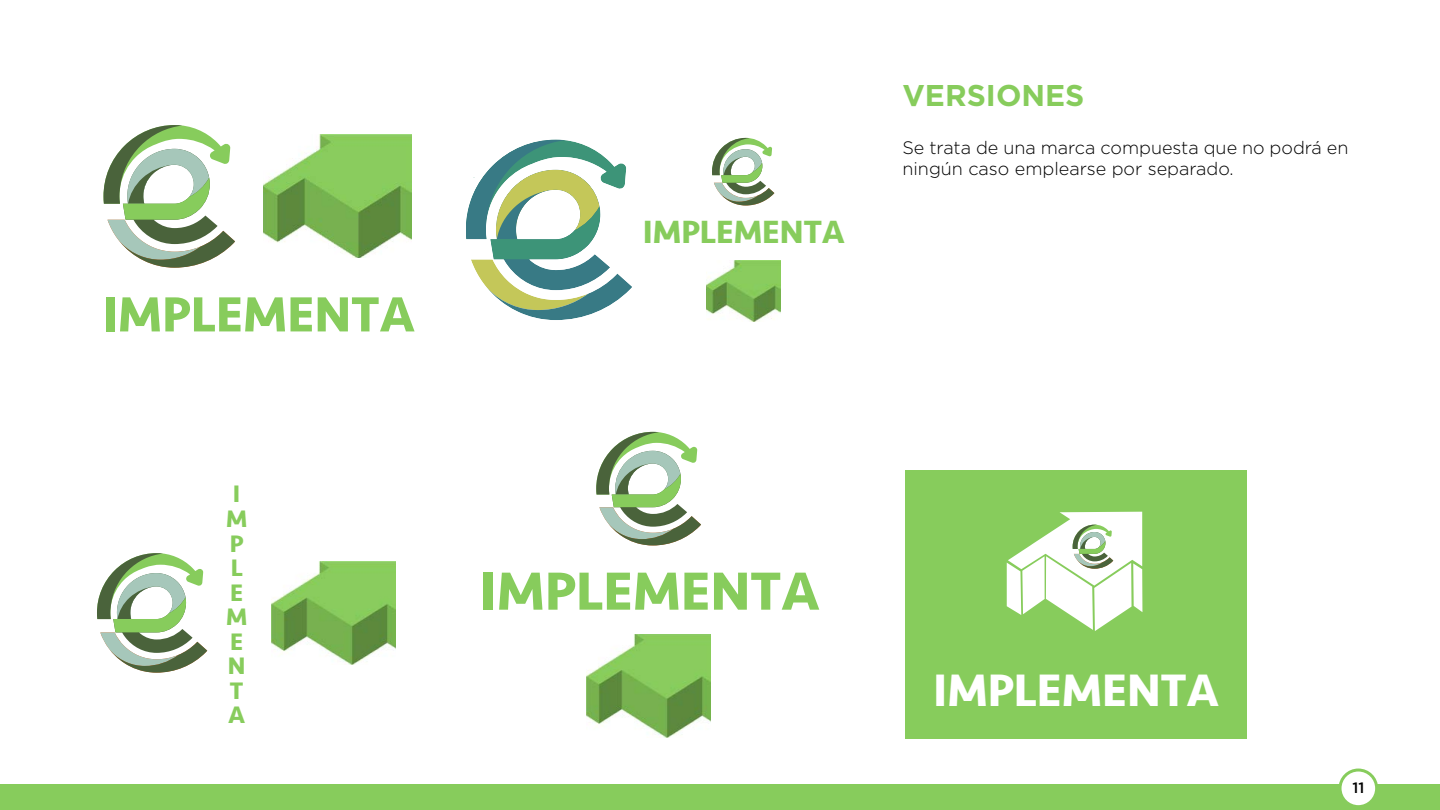
<style>
.page{position:relative;width:1440px;height:810px;background:#fff}
.page>*{position:absolute;margin:0;border:0;box-sizing:border-box;transform-origin:0 0}
.t1{font:700 55.57px "Seravek Basic";color:#87cc5c}
.t2{font:700 51.15px "Seravek Basic";color:#87cc5c}
.t3{font:700 46.8px "Seravek Basic";color:#fff}
.t4{font:700 33.08px "Seravek Basic";color:#87cc5c}
.t5{font:700 30px "Gotham";color:#87cc5c}
.t6{font:700 24.53px/24.5px "Seravek Basic";color:#87cc5c}
.t7{font:300 18px/21.6px "Gotham";color:#000}
.t8{font:500 15px "Gotham";color:#000}
</style>
<div class="page">
<svg style="left:104px;top:125px;width:131px;height:143px"></svg>
<img style="left:263px;top:135px;width:149px;height:123px">
<img style="left:586px;top:634px;width:125px;height:103px">
<svg style="left:596px;top:432px;width:105px;height:113px"></svg>
<div style="left:905px;top:470px;width:341px;height:269px;background:#87cc5c"></div>
<svg style="left:1007px;top:512px;width:135px;height:119px"></svg>
<svg style="left:97px;top:553px;width:110px;height:120px"></svg>
<img style="left:272px;top:561px;width:124px;height:104px">
<svg style="left:466px;top:140px;width:166px;height:180px"></svg>
<img style="left:706px;top:260px;width:74px;height:62px">
<svg style="left:712px;top:138px;width:62px;height:67px"></svg>
<div style="left:0;top:784px;width:1440px;height:26px;background:#87cc5c"></div>
<div style="left:1340px;top:770px;width:37px;height:37px;background:#fff;border-radius:50%"></div>
<div style="left:1339px;top:769px;width:39px;height:39px;border:3px solid #87cc5c;border-radius:50%"></div>
<h2 class="t2" style="left:102px;top:287px;width:314px">IMPLEMENTA</h2>
<h3 class="t6" style="left:226px;top:483px;width:23px">I<br>M<br>P<br>L<br>E<br>M<br>E<br>N<br>T<br>A</h3>
<h3 class="t4" style="left:643px;top:214px;width:204px">IMPLEMENTA</h3>
<h3 class="t5" style="left:902px;top:76px;width:184px">VERSIONES</h3>
<p class="t7" style="left:902px;top:136px;width:448px">Se trata de una marca compuesta que no podrá en ningún caso emplearse por separado.</p>
<h1 class="t1" style="left:480px;top:562px;width:342px">IMPLEMENTA</h1>
<h3 class="t3" style="left:933px;top:665px;width:288px">IMPLEMENTA</h3>
<p class="t8" style="left:1352px;top:778px;width:13px">11</p>
</div>
